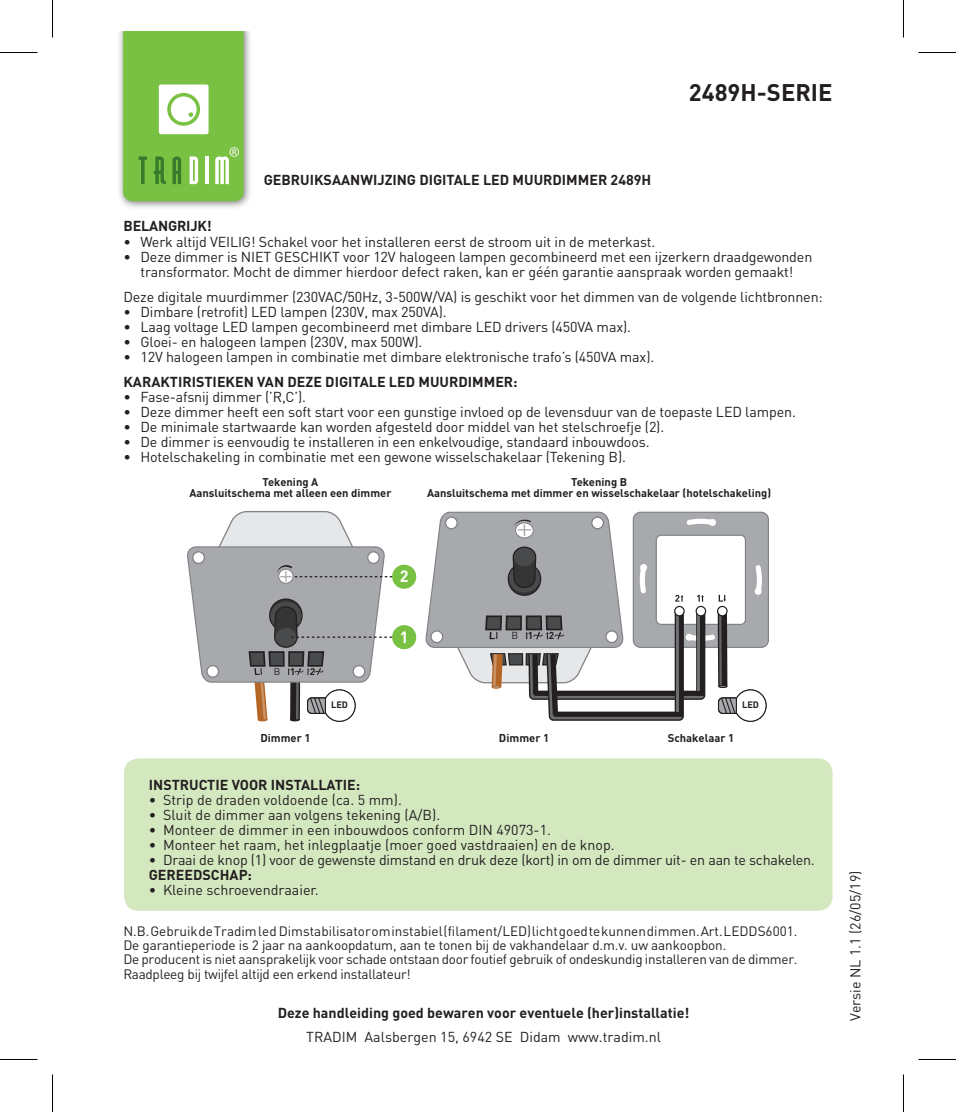
<style>
.page{position:relative;width:956px;height:1112px;background:#fff}
.page>*{position:absolute;margin:0;border:0;box-sizing:border-box;transform-origin:0 0}
.t1{font:700 23.75px "DIN Pro";color:#231f20}
.t2{font:700 16.25px "DIN Pro";color:#fff}
.t3{font:14.25px/15px "DIN Pro";letter-spacing:-.01em;color:#231f20;text-align:center}
.t4{font:700 14.25px "DIN Pro";color:#231f20}
.t5{font:13.5px/14.5px "DIN Pro";letter-spacing:-.01em;color:#231f20}
.t6{font:700 11.25px/11px "DIN Pro";color:#231f20;text-align:center}
.t7{font:10px "DIN Pro";color:#231f20}
.t8{font:700 10px "DIN Pro";color:#231f20}
.t9{font:700 9.25px "DIN Pro";color:#231f20}
.s1{font-weight:700}
</style>
<div class="page">
<div style="left:117px;top:31px;width:135px;height:178px;background:#231f20;opacity:.6"></div>
<svg style="left:123px;top:31px;width:120px;height:170px;background:#88c65a"></svg>
<div style="left:124px;top:758px;width:708px;height:152px;background:#d4e8c0;border-radius:14px"></div>
<svg style="left:425px;top:511px;width:342px;height:210px"></svg>
<svg style="left:187px;top:511px;width:210px;height:210px"></svg>
<div style="left:392px;top:564px;width:24px;height:24px;background:#79c142;border-radius:50%"></div>
<div style="left:392px;top:625px;width:24px;height:24px;background:#79c142;border-radius:50%"></div>
<hr style="left:0;top:52px;width:38px;height:1px;background:#000">
<hr style="left:918px;top:52px;width:37px;height:1px;background:#000">
<hr style="left:0;top:1058px;width:38px;height:1px;background:#000">
<hr style="left:918px;top:1058px;width:37px;height:1px;background:#000">
<hr style="left:52px;top:0;width:1px;height:38px;background:#000">
<hr style="left:52px;top:1074px;width:1px;height:37px;background:#000">
<hr style="left:902px;top:0;width:1px;height:38px;background:#000">
<hr style="left:902px;top:1074px;width:1px;height:37px;background:#000">
<h1 class="t1" style="left:689px;top:76px;width:145px">2489H-SERIE</h1>
<p class="t4" style="left:264px;top:170px;width:389px">GEBRUIKSAANWIJZING DIGITALE LED MUURDIMMER 2489H</p>
<p class="t4" style="left:123px;top:217px;width:90px">BELANGRIJK!</p>
<p class="t3" style="left:123px;top:233px;width:533px">• Werk altijd VEILIG! Schakel voor het installeren eerst de stroom uit in de meterkast.</p>
<p class="t3" style="left:123px;top:248px;width:690px">• Deze dimmer is NIET GESCHIKT voor 12V halogeen lampen gecombineerd met een ijzerkern draadgewonden transformator. Mocht de dimmer hierdoor defect raken, kan er géén garantie aanspraak worden gemaakt!</p>
<p class="t3" style="left:123px;top:288px;width:700px">Deze digitale muurdimmer (230VAC/50Hz, 3-500W/VA) is geschikt voor het dimmen van de volgende lichtbronnen:</p>
<p class="t3" style="left:123px;top:303px;width:325px">• Dimbare (retrofit) LED lampen (230V, max 250VA).</p>
<p class="t3" style="left:123px;top:318px;width:509px">• Laag voltage LED lampen gecombineerd met dimbare LED drivers (450VA max).</p>
<p class="t3" style="left:123px;top:333px;width:300px">• Gloei- en halogeen lampen (230V, max 500W).</p>
<p class="t3" style="left:123px;top:348px;width:532px">• 12V halogeen lampen in combinatie met dimbare elektronische trafo’s (450VA max).</p>
<p class="t4" style="left:123px;top:372px;width:395px">KARAKTIRISTIEKEN VAN DEZE DIGITALE LED MUURDIMMER:</p>
<p class="t3" style="left:123px;top:388px;width:184px">• Fase-afsnij dimmer (’R,C’).</p>
<p class="t3" style="left:123px;top:403px;width:674px">• Deze dimmer heeft een soft start voor een gunstige invloed op de levensduur van de toepaste LED lampen.</p>
<p class="t3" style="left:123px;top:418px;width:542px">• De minimale startwaarde kan worden afgesteld door middel van het stelschroefje (2).</p>
<p class="t3" style="left:123px;top:433px;width:527px">• De dimmer is eenvoudig te installeren in een enkelvoudige, standaard inbouwdoos.</p>
<p class="t3" style="left:123px;top:448px;width:504px">• Hotelschakeling in combinatie met een gewone wisselschakelaar (Tekening B).</p>
<p class="t6" style="left:189px;top:475px;width:203px">Tekening A<br>Aansluitschema met alleen een dimmer</p>
<p class="t6" style="left:427px;top:475px;width:345px">Tekening B<br>Aansluitschema met dimmer en wisselschakelaar (hotelschakeling)</p>
<p class="t2" style="left:400px;top:565px;width:10px">2</p>
<p class="t2" style="left:400px;top:625px;width:10px">1</p>
<p class="t7" style="left:511px;top:628px;width:23px">B <span class="s1">1</span></p>
<p class="t8" style="left:548px;top:628px;width:7px">2</p>
<p class="t9" style="left:331px;top:698px;width:18px">LED</p>
<p class="t9" style="left:742px;top:698px;width:18px">LED</p>
<p class="t6" style="left:267px;top:730px;width:51px">Dimmer 1</p>
<p class="t6" style="left:647px;top:730px;width:51px">Dimmer 1</p>
<p class="t6" style="left:499px;top:732px;width:52px">Dimmer 1</p>
<p class="t6" style="left:667px;top:732px;width:68px">Schakelaar 1</p>
<p class="t6" style="left:260px;top:732px;width:52px">Dimmer 1</p>
<p class="t4" style="left:149px;top:774px;width:213px">INSTRUCTIE VOOR INSTALLATIE:</p>
<p class="t3" style="left:149px;top:791px;width:254px">• Strip de draden voldoende (ca. 5 mm).</p>
<p class="t3" style="left:149px;top:806px;width:293px">• Sluit de dimmer aan volgens tekening (A/B).</p>
<p class="t3" style="left:149px;top:821px;width:403px">• Monteer de dimmer in een inbouwdoos conform DIN 49073-1.</p>
<p class="t3" style="left:149px;top:836px;width:467px">• Monteer het raam, het inlegplaatje (moer goed vastdraaien) en de knop.</p>
<p class="t3" style="left:149px;top:851px;width:667px">• Draai de knop (1) voor de gewenste dimstand en druk deze (kort) in om de dimmer uit- en aan te schakelen.</p>
<p class="t4" style="left:149px;top:864px;width:105px">GEREEDSCHAP:</p>
<p class="t3" style="left:149px;top:881px;width:171px">• Kleine schroevendraaier.</p>
<p class="t5" style="left:123px;top:922px;width:675px">N.B. Gebruik de Tradim led Dimstabilisator om instabiel (filament/LED)licht goed te kunnen dimmen. Art. LEDDS6001.<br>De garantieperiode is 2 jaar na aankoopdatum, aan te tonen bij de vakhandelaar d.m.v. uw aankoopbon.<br>De producent is niet aansprakelijk voor schade ontstaan door foutief gebruik of ondeskundig installeren van de dimmer.<br>Raadpleeg bij twijfel altijd een erkend installateur!</p>
<p class="t4" style="left:278px;top:1003px;width:413px">Deze handleiding goed bewaren voor eventuele (her)installatie!</p>
<p class="t3" style="left:306px;top:1029px;width:356px">TRADIM Aalsbergen 15, 6942 SE Didam www.tradim.nl</p>
<p class="t3" style="left:847px;top:1020px;width:152px;rotate:-90deg">Versie NL 1.1 (26/05/19)</p>
</div>
